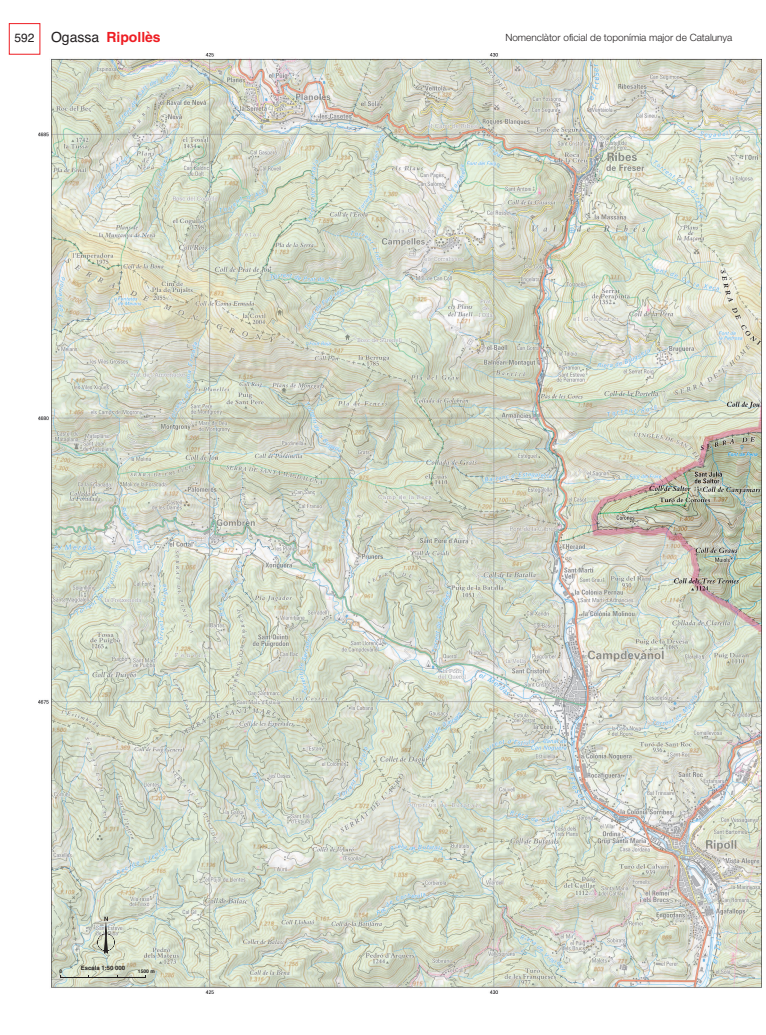
<style>
.page{position:relative;width:766px;height:1035px;background:#fff}
.page>*{position:absolute;margin:0;border:0;box-sizing:border-box;transform-origin:0 0}
.t1{font:700 14px "Helvetica";color:#ee1d23}
.t2{font:300 10px "Helvetica Neue";color:#231f20}
.t3{font:700 6px "Helvetica";color:#231f20}
.t4{font:700 5px "Helvetica";color:#231f20}
.s1{font-weight:400;font-size:12px;color:#231f20}
.s2{font-weight:400;color:#231f20}
</style>
<div class="page">
<img style="left:38px;top:53px;width:722px;height:940px">
<div style="left:9px;top:23px;width:31px;height:32px;border:1px solid #ee1d23"></div>
<hr style="left:60px;top:977px;width:86px;height:1px;background:#231f20">
<svg style="left:97px;top:916px;width:18px;height:38px"></svg>
<p class="t1" style="left:15px;top:32px;width:148px"><span class="s1">592</span> <span class="s2">Ogassa</span> Ripollès</p>
<p class="t2" style="left:505px;top:34px;width:228px">Nomenclàtor oficial de toponímia major de Catalunya</p>
<p class="t3" style="left:81px;top:964px;width:46px">Escala 1:50 000</p>
<p class="t4" style="left:60px;top:968px;width:4px">0</p>
<p class="t4" style="left:138px;top:968px;width:18px">1500 m</p>
</div>
